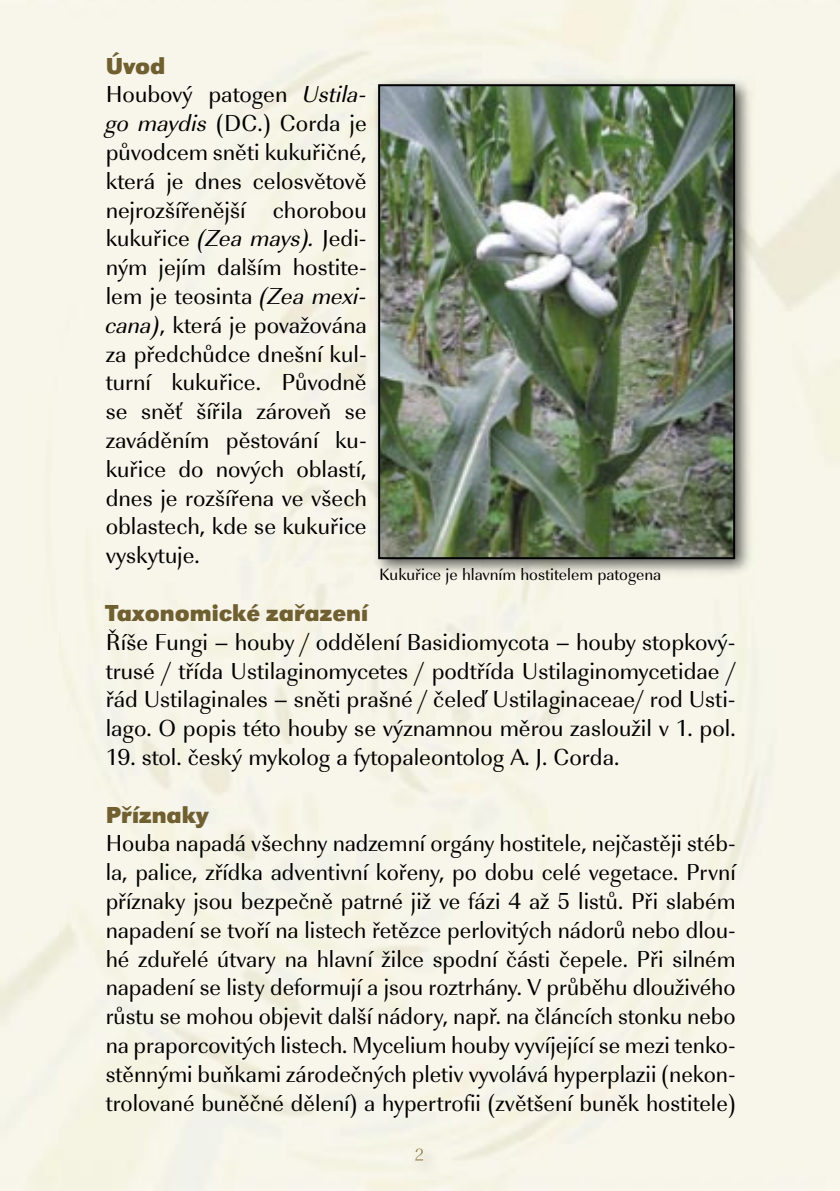
<style>
.page{position:relative;width:840px;height:1191px;background:#fff}
.page>*{position:absolute;margin:0;border:0;box-sizing:border-box;transform-origin:0 0}
.t1{font:24px/28.8px "URW Imperial TCE";color:#000;text-align:justify}
.t2{font:700 24px "URW Grotesk TOT";color:#706031}
.t3{font:17px "URW Imperial TCE";color:#000}
.s1{font-style:italic}
</style>
<div class="page">
<svg style="left:415px;top:1148px;width:8px;height:12px"></svg>
<img style="left:369px;top:76px;width:386px;height:504px">
<img style="left:378px;top:84px;width:356px;height:475px">
<p class="t2" style="left:106px;top:51px;width:61px">Úvod</p>
<p class="t1" style="left:106px;top:80px;width:262px">Houbový patogen <span class="s1">Ustila&shy;go maydis</span> (DC.) Corda je původcem sněti kukuřičné, která je dnes celosvětově nejrozšířenější chorobou kukuřice <span class="s1">(Zea mays).</span> Jedi&shy;ným jejím dalším hostite&shy;lem je teosinta <span class="s1">(Zea mexi&shy;cana)</span>, která je považována za předchůdce dnešní kul&shy;turní kukuřice. Původně se sněť šířila zároveň se zaváděním pěstování ku&shy;kuřice do nových oblastí, dnes je rozšířena ve všech oblastech, kde se kukuřice vyskytuje.</p>
<p class="t2" style="left:106px;top:598px;width:264px">Taxonomické zařazení</p>
<p class="t1" style="left:106px;top:628px;width:631px">Říše Fungi – houby / oddělení Basidiomycota – houby stopkový&shy;trusé / třída Ustilaginomycetes / podtřída Ustilaginomycetidae / řád Ustilaginales – sněti prašné / čeleď Ustilaginaceae/ rod Usti&shy;lago. O popis této houby se významnou měrou zasloužil v 1. pol.</p>
<p class="t1" style="left:106px;top:743px;width:515px">19. stol. český mykolog a fytopaleontolog A. J. Corda.</p>
<p class="t2" style="left:106px;top:800px;width:104px">Příznaky</p>
<p class="t1" style="left:106px;top:829px;width:631px">Houba napadá všechny nadzemní orgány hostitele, nejčastěji stéb&shy;la, palice, zřídka adventivní kořeny, po dobu celé vegetace. První příznaky jsou bezpečně patrné již ve fázi 4 až 5 listů. Při slabém napadení se tvoří na listech řetězce perlovitých nádorů nebo dlou&shy;hé zduřelé útvary na hlavní žilce spodní části čepele. Při silném napadení se listy deformují a jsou roztrhány. V průběhu dlouživého růstu se mohou objevit další nádory, např. na článcích stonku nebo na praporcovitých listech. Mycelium houby vyvíjející se mezi tenko&shy;stěnnými buňkami zárodečných pletiv vyvolává hyperplazii (nekon&shy;trolované buněčné dělení) a hypertrofii (zvětšení buněk hostitele)</p>
<p class="t3" style="left:379px;top:564px;width:283px">Kukuřice je hlavním hostitelem patogena</p>
</div>
